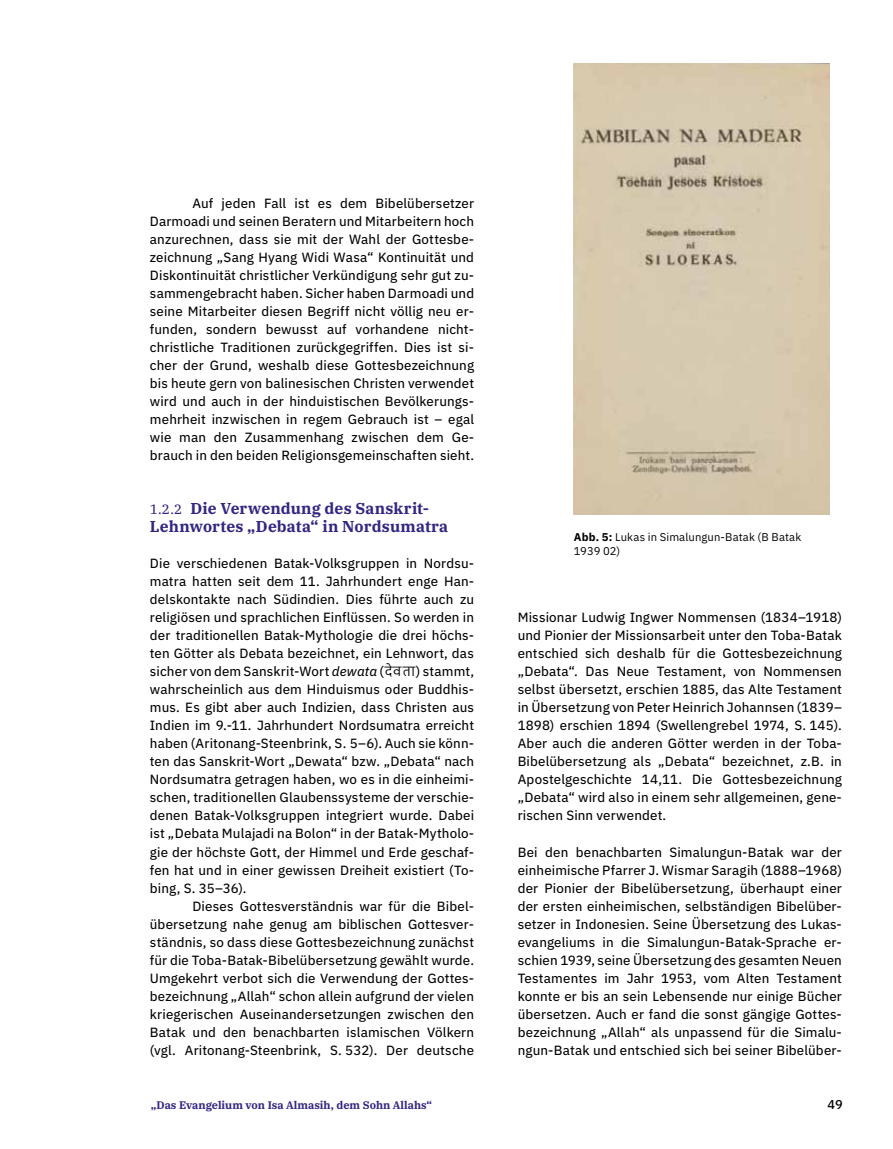
<style>
.page{position:relative;width:893px;height:1149px;background:#fff}
.page>*{position:absolute;margin:0;border:0;box-sizing:border-box;transform-origin:0 0}
.t1{font:700 15.75px/18px "IBM Plex Serif";letter-spacing:.01em;color:#312783}
.t2{font:13.35px/18px "IBM Plex Sans Text";letter-spacing:.01em;color:#000;text-align:justify}
.t3{font:500 12.75px "IBM Plex Sans";color:#000}
.t4{font:11.25px/14.2px "IBM Plex Sans";letter-spacing:.01em;color:#000}
.t5{font:700 10.95px "IBM Plex Serif";color:#312783}
.s1{font-family:"IBM Plex Serif Text";font-weight:400;font-size:13.5px}
.s2{font-style:italic}
.s3{font-family:"IBM Plex Sans Devanagari"}
.s4{font-weight:700}
</style>
<div class="page">
<img style="left:574px;top:64px;width:255px;height:450px">
<p class="t2" style="left:150px;top:193px;width:326px;text-indent:43px">Auf jeden Fall ist es dem Bibelübersetzer Darmoadi und seinen Beratern und Mitarbeitern hoch anzurechnen, dass sie mit der Wahl der Gottesbe&shy;zeichnung „Sang Hyang Widi Wasa“ Kontinuität und Diskontinuität christlicher Verkündigung sehr gut zu&shy;sammengebracht haben. Sicher haben Darmoadi und seine Mitarbeiter diesen Begriff nicht völlig neu er&shy;funden, sondern bewusst auf vorhandene nicht&shy;christliche Traditionen zurückgegriffen. Dies ist si&shy;cher der Grund, weshalb diese Gottesbezeichnung bis heute gern von balinesischen Christen verwendet wird und auch in der hinduistischen Bevölkerungs&shy;mehrheit inzwischen in regem Gebrauch ist – egal wie man den Zusammenhang zwischen dem Ge&shy;brauch in den beiden Religionsgemeinschaften sieht.</p>
<p class="t1" style="left:150px;top:498px;width:300px"><span class="s1">1.2.2</span> Die Verwendung des Sanskrit-<br>Lehnwortes „Debata“ in Nordsumatra</p>
<p class="t2" style="left:150px;top:553px;width:326px">Die verschiedenen Batak-Volksgruppen in Nordsu&shy;matra hatten seit dem 11. Jahrhundert enge Han&shy;delskontakte nach Südindien. Dies führte auch zu religiösen und sprachlichen Einflüssen. So werden in der traditionellen Batak-Mythologie die drei höchs&shy;ten Götter als Debata bezeichnet, ein Lehnwort, das sicher von dem Sanskrit-Wort <span class="s2">dewata</span> (<span class="s3">देेवताा</span>) stammt, wahrscheinlich aus dem Hinduismus oder Buddhis&shy;mus. Es gibt aber auch Indizien, dass Christen aus Indien im 9.-11. Jahrhundert Nordsumatra erreicht haben (Aritonang-Steenbrink, S. 5–6). Auch sie könn&shy;ten das Sanskrit-Wort „Dewata“ bzw. „Debata“ nach Nordsumatra getragen haben, wo es in die einheimi&shy;schen, traditionellen Glaubenssysteme der verschie&shy;denen Batak-Volksgruppen integriert wurde. Dabei ist „Debata Mulajadi na Bolon“ in der Batak-Mytholo&shy;gie der höchste Gott, der Himmel und Erde geschaf&shy;fen hat und in einer gewissen Dreiheit existiert (To&shy;bing, S. 35–36).</p>
<p class="t2" style="left:150px;top:895px;width:326px;text-indent:43px">Dieses Gottesverständnis war für die Bibel&shy;übersetzung nahe genug am biblischen Gottesver&shy;ständnis, so dass diese Gottesbezeichnung zunächst für die Toba-Batak-Bibelübersetzung gewählt wurde.<br>Umgekehrt verbot sich die Verwendung der Gottes&shy;bezeichnung „Allah“ schon allein aufgrund der vielen kriegerischen Auseinandersetzungen zwischen den Batak und den benachbarten islamischen Völkern (vgl. Aritonang-Steenbrink, S. 532). Der deutsche</p>
<p class="t5" style="left:151px;top:1095px;width:283px">„Das Evangelium von Isa Almasih, dem Sohn Allahs“</p>
<p class="t4" style="left:574px;top:529px;width:229px"><span class="s4">Abb. 5:</span> Lukas in Simalungun-Batak (B Batak<br>1939 02)</p>
<p class="t2" style="left:518px;top:607px;width:326px">Missionar Ludwig Ingwer Nommensen (1834–1918) und Pionier der Missionsarbeit unter den Toba-Batak entschied sich deshalb für die Gottesbezeichnung „Debata“. Das Neue Testament, von Nommensen selbst übersetzt, erschien 1885, das Alte Testament in Übersetzung von Peter Heinrich Johannsen (1839– 1898) erschien 1894 (Swellengrebel 1974, S. 145).<br>Aber auch die anderen Götter werden in der Toba-Bibelübersetzung als „Debata“ bezeichnet, z.B. in Apostelgeschichte 14,11. Die Gottesbezeichnung „Debata“ wird also in einem sehr allgemeinen, gene&shy;rischen Sinn verwendet.</p>
<p class="t2" style="left:518px;top:841px;width:326px;text-align:left">Bei den benachbarten Simalungun-Batak war der einheimische Pfarrer J. Wismar Saragih (1888–1968) der Pionier der Bibelübersetzung, überhaupt einer der ersten einheimischen, selbständigen Bibelüber&shy;setzer in Indonesien. Seine Übersetzung des Luka s&shy;evangeliums in die Simalungun-Batak-Sprache er&shy;schien 1939, seine Übersetzung des gesamten Neuen Testamentes im Jahr 1953, vom Alten Testament konnte er bis an sein Lebensende nur einige Bücher übersetzen. Auch er fand die sonst gängige Gottes&shy;bezeichnung „Allah“ als unpassend für die Simalu&shy;ngun-Batak und entschied sich bei seiner Bibelüber-</p>
<p class="t3" style="left:828px;top:1093px;width:17px">49</p>
</div>
